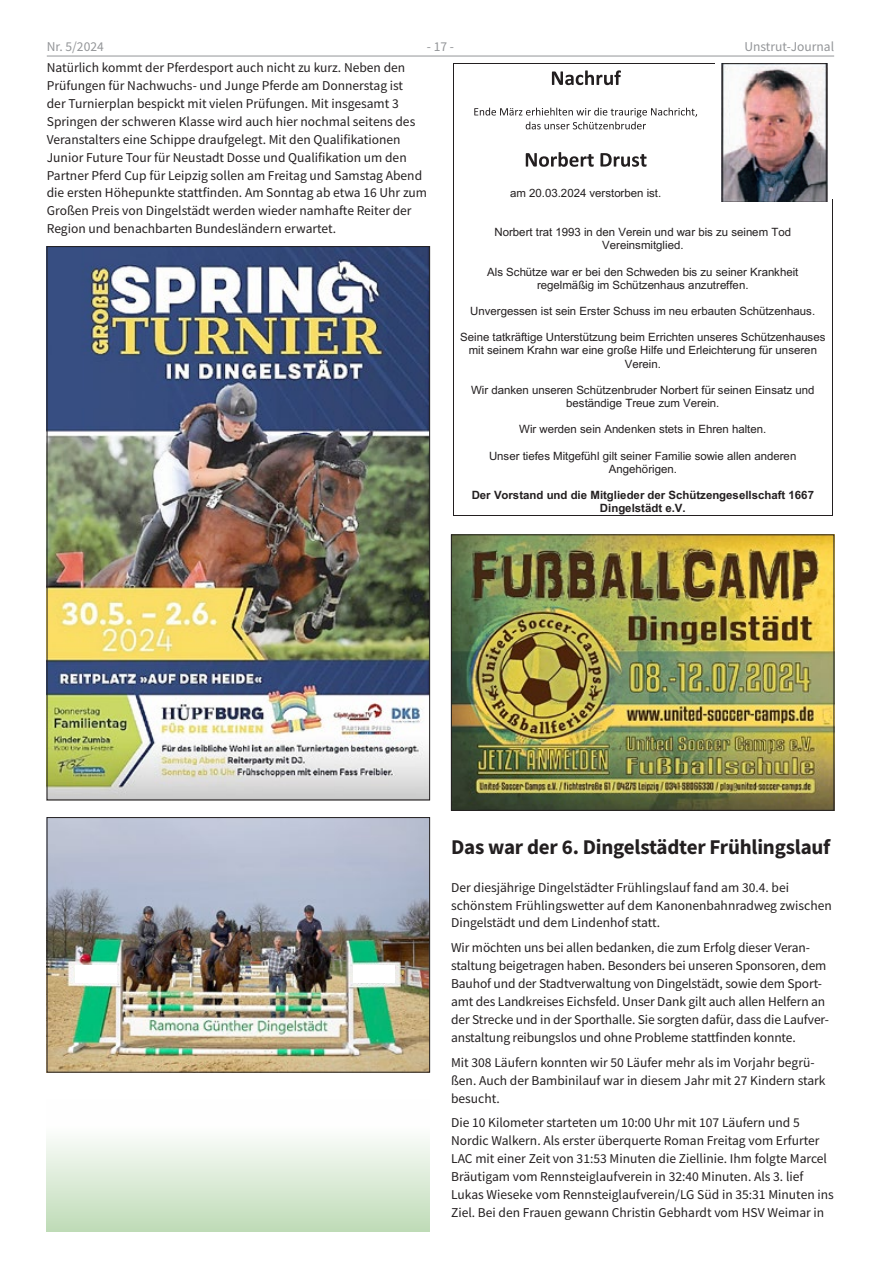
<style>
.page{position:relative;width:881px;height:1263px;background:#fff}
.page>*{position:absolute;margin:0;border:0;box-sizing:border-box;transform-origin:0 0}
.Überschrift{font:700 21px "Source Sans Pro";letter-spacing:-.01em;color:#231f20}
.t1{font:13.5px/18px "Source Sans Pro";color:#231f20}
.t2{font:13.5px "Source Sans Pro";color:#939598}
.t3{font:11.4px/13px "Cwxpqh Arial";color:#231f20;text-align:center}
.t4{font:700 11.4px/13.2px "Hkskjx Arial";color:#231f20;text-align:center}
</style>
<div class="page">
<hr style="left:47px;top:56px;width:786px;height:1px;background:#939598">
<svg style="left:551px;top:70px;width:69px;height:15px"></svg>
<hr style="left:453px;top:64px;width:261px;height:1px;background:#231f20">
<svg style="left:474px;top:108px;width:222px;height:21px"></svg>
<svg style="left:525px;top:152px;width:68px;height:15px"></svg>
<svg style="left:600px;top:153px;width:46px;height:14px"></svg>
<hr style="left:453px;top:515px;width:379px;height:1px;background:#231f20">
<svg style="left:832px;top:199px;width:1px;height:317px"></svg>
<img style="left:721px;top:63px;width:106px;height:138px">
<img style="left:453px;top:537px;width:378px;height:271px">
<div style="left:451px;top:535px;width:382px;height:275px;border:1px solid #231f20"></div>
<img style="left:49px;top:248px;width:378px;height:550px">
<img style="left:49px;top:819px;width:378px;height:251px">
<div style="left:47px;top:817px;width:382px;height:255px;border:1px solid #231f20"></div>
<div style="left:47px;top:1099px;width:382px;height:132px;background:linear-gradient(to bottom,#fff,#c2ddba)"></div>
<div style="left:75px;top:965px;width:41px;height:18px;background:#fff"></div>
<div style="left:353px;top:965px;width:41px;height:18px;background:#fff"></div>
<p class="t2" style="left:47px;top:37px;width:58px">Nr. 5/2024</p>
<p class="t2" style="left:426px;top:37px;width:29px">- 17 -</p>
<p class="t2" style="left:744px;top:37px;width:91px">Unstrut-Journal</p>
<p class="t1" style="left:47px;top:58px;width:382px">Natürlich kommt der Pferdesport auch nicht zu kurz. Neben den Prüfungen für Nachwuchs- und Junge Pferde am Donnerstag ist<br>der Turnierplan bespickt mit vielen Prüfungen. Mit insgesamt 3<br>Springen der schweren Klasse wird auch hier nochmal seitens des Veranstalters eine Schippe draufgelegt. Mit den Qualifikationen Junior Future Tour für Neustadt Dosse und Qualifikation um den Partner Pferd Cup für Leipzig sollen am Freitag und Samstag Abend die ersten Höhepunkte stattfinden. Am Sonntag ab etwa 16 Uhr zum Großen Preis von Dingelstädt werden wieder namhafte Reiter der Region und benachbarten Bundesländern erwartet.</p>
<p class="t3" style="left:510px;top:186px;width:153px">am 20.03.2024 verstorben ist.</p>
<p class="t3" style="left:494px;top:226px;width:298px">Norbert trat 1993 in den Verein und war bis zu seinem Tod<br>Vereinsmitglied.</p>
<p class="t3" style="left:487px;top:265px;width:313px">Als Schütze war er bei den Schweden bis zu seiner Krankheit regelmäßig im Schützenhaus anzutreffen.</p>
<p class="t3" style="left:470px;top:305px;width:346px">Unvergessen ist sein Erster Schuss im neu erbauten Schützenhaus.</p>
<p class="t3" style="left:460px;top:331px;width:367px">Seine tatkräftige Unterstützung beim Errichten unseres Schützenhauses mit seinem Krahn war eine große Hilfe und Erleichterung für unseren<br>Verein.</p>
<p class="t3" style="left:471px;top:383px;width:345px">Wir danken unseren Schützenbruder Norbert für seinen Einsatz und beständige Treue zum Verein.</p>
<p class="t3" style="left:519px;top:423px;width:248px">Wir werden sein Andenken stets in Ehren halten.</p>
<p class="t3" style="left:489px;top:449px;width:309px">Unser tiefes Mitgefühl gilt seiner Familie sowie allen anderen<br>Angehörigen.</p>
<p class="t4" style="left:471px;top:489px;width:344px">Der Vorstand und die Mitglieder der Schützengesellschaft 1667<br>Dingelstädt e.V.</p>
<p class="Überschrift" style="left:451px;top:833px;width:380px">Das war der 6. Dingelstädter Frühlingslauf</p>
<p class="t1" style="left:451px;top:878px;width:382px">Der diesjährige Dingelstädter Frühlingslauf fand am 30.4. bei schönstem Frühlingswetter auf dem Kanonenbahnradweg zwischen<br>Dingelstädt und dem Lindenhof statt.</p>
<p class="t1" style="left:451px;top:938px;width:379px">Wir möchten uns bei allen bedanken, die zum Erfolg dieser Veran&shy;staltung beigetragen haben. Besonders bei unseren Sponsoren, dem Bauhof und der Stadtverwaltung von Dingelstädt, sowie dem Sport&shy;amt des Landkreises Eichsfeld. Unser Dank gilt auch allen Helfern an der Strecke und in der Sporthalle. Sie sorgten dafür, dass die Laufver&shy;anstaltung reibungslos und ohne Probleme stattfinden konnte.</p>
<p class="t1" style="left:451px;top:1053px;width:376px">Mit 308 Läufern konnten wir 50 Läufer mehr als im Vorjahr begrü&shy;ßen. Auch der Bambinilauf war in diesem Jahr mit 27 Kindern stark besucht.</p>
<p class="t1" style="left:451px;top:1114px;width:384px">Die 10 Kilometer starteten um 10:00 Uhr mit 107 Läufern und 5<br>Nordic Walkern. Als erster überquerte Roman Freitag vom Erfurter LAC mit einer Zeit von 31:53 Minuten die Ziellinie. Ihm folgte Marcel Bräutigam vom Rennsteiglaufverein in 32:40 Minuten. Als 3. lief Lukas Wieseke vom Rennsteiglaufverein/LG Süd in 35:31 Minuten ins Ziel. Bei den Frauen gewann Christin Gebhardt vom HSV Weimar in</p>
</div>
